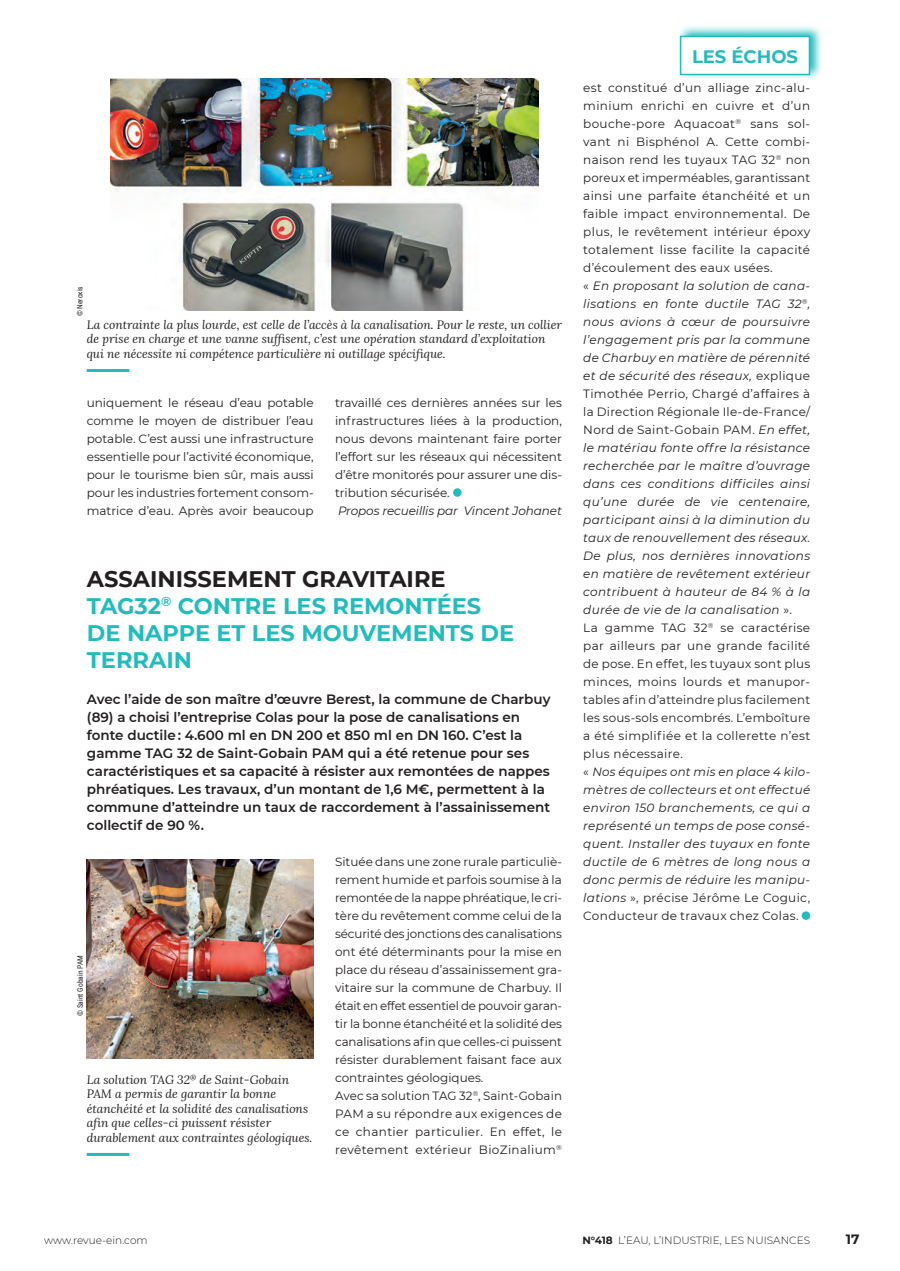
<style>
.page{position:relative;width:900px;height:1271px;background:#fff}
.page>*{position:absolute;margin:0;border:0;box-sizing:border-box;transform-origin:0 0}
.t1{font:700 22.5px/27px "Montserrat";color:#21bdbd}
.t2{font:700 18px "Montserrat";color:#21bdbd}
.t3{font:600 13.5px/18px "Montserrat";color:#231f20}
.t4{font:700 13.5px "Montserrat";color:#231f20}
.t5{font:12px/18px "Montserrat";letter-spacing:.015em;color:#231f20;text-align:justify}
.t6{font:italic 12px/14.4px "Lora";color:#231f20}
.t7{font:italic 12px "Montserrat";letter-spacing:-.01em;color:#231f20}
.t8{font:300 10.5px "Montserrat";color:#231f20}
.t9{font:7.5px "Roboto Condensed";color:#231f20}
.s1{color:#231f20}
.s2{font-style:italic}
.s3{font-weight:700}
</style>
<div class="page">
<svg style="left:679px;top:26px;width:143px;height:52px;background:#b1e7e7"></svg>
<div style="left:680px;top:36px;width:129px;height:38px;background:#fff"></div>
<div style="left:679px;top:36px;width:131px;height:39px;border:2px solid #21bdbd"></div>
<img style="left:110px;top:78px;width:428px;height:233px">
<hr style="left:87px;top:369px;width:42px;height:3px;background:#21bdbd">
<div style="left:453px;top:488px;width:8px;height:9px;background:#21bdbd;border-radius:50%"></div>
<svg style="left:801px;top:911px;width:9px;height:9px"></svg>
<img style="left:87px;top:859px;width:226px;height:199px">
<hr style="left:87px;top:1153px;width:42px;height:3px;background:#21bdbd">
<p class="t9" style="left:75px;top:316px;width:32px;rotate:-90deg">© Neroxis</p>
<p class="t6" style="left:87px;top:317px;width:476px">La contrainte la plus lourde, est celle de l’accès à la canalisation. Pour le reste, un collier de prise en charge et une vanne suffisent, c’est une opération standard d’exploitation qui ne nécessite ni compétence particulière ni outillage spécifique.</p>
<p class="t5" style="left:87px;top:393px;width:228px">uniquement le réseau d’eau potable comme le moyen de distribuer l’eau potable. C’est aussi une infrastructure essentielle pour l’activité économique, pour le tourisme bien sûr, mais aussi pour les industries fortement consom&shy;matrice d’eau. Après avoir beaucoup</p>
<p class="t5" style="left:335px;top:393px;width:228px">travaillé ces dernières années sur les infrastructures liées à la production, nous devons maintenant faire porter l’effort sur les réseaux qui nécessitent d’être monitorés pour assurer une dis&shy;tribution sécurisée.</p>
<p class="t7" style="left:338px;top:502px;width:225px">Propos recueillis par Vincent Johanet</p>
<h1 class="t1" style="left:87px;top:564px;width:428px"><span class="s1">ASSAINISSEMENT GRAVITAIRE<br></span>TAG32<sup>®</sup> CONTRE LES REMONTÉES<br>DE NAPPE ET LES MOUVEMENTS DE<br>TERRAIN</h1>
<p class="t3" style="left:87px;top:689px;width:465px">Avec l’aide de son maître d’œuvre Berest, la commune de Charbuy (89) a choisi l’entreprise Colas pour la pose de canalisations en fonte ductile : 4.600 ml en DN 200 et 850 ml en DN 160. C’est la gamme TAG 32 de Saint-Gobain PAM qui a été retenue pour ses caractéristiques et sa capacité à résister aux remontées de nappes phréatiques. Les travaux, d’un montant de 1,6 M€, permettent à la commune d’atteindre un taux de raccordement à l’assainissement collectif de 90 %.</p>
<p class="t5" style="left:335px;top:852px;width:228px;text-align:left">Située dans une zone rurale particuliè&shy;rement humide et parfois soumise à la remontée de la nappe phréatique, le cri&shy;tère du revêtement comme celui de la sécurité des jonctions des canalisations ont été déterminants pour la mise en place du réseau d’assainissement gra&shy;vitaire sur la commune de Charbuy. Il était en effet essentiel de pouvoir garan&shy;tir la bonne étanchéité et la solidité des canalisations afin que celles-ci puissent résister durablement faisant face aux contraintes géologiques.<br>Avec sa solution TAG 32<sup>®</sup>, Saint-Gobain PAM a su répondre aux exigences de ce chantier particulier. En effet, le revêtement extérieur BioZinalium<sup>®</sup></p>
<p class="t9" style="left:75px;top:1016px;width:62px;rotate:-90deg">© Saint Gobain PAM</p>
<p class="t6" style="left:87px;top:1072px;width:227px">La solution TAG 32<sup>®</sup> de Saint-Gobain PAM a permis de garantir la bonne étanchéité et la solidité des canalisations afin que celles-ci puissent résister durablement aux contraintes géologiques.</p>
<h2 class="t2" style="left:691px;top:44px;width:107px">LES ÉCHOS</h2>
<p class="t5" style="left:583px;top:78px;width:228px;text-align:left">est constitué d’un alliage zinc-alu&shy;minium enrichi en cuivre et d’un bouche-pore Aquacoat<sup>®</sup> sans sol&shy;vant ni Bisphénol A. Cette combi&shy;naison rend les tuyaux TAG 32<sup>®</sup> non poreux et imperméables, garantissant ainsi une parfaite étanchéité et un faible impact environnemental. De plus, le revêtement intérieur époxy totalement lisse facilite la capacité d’écoulement des eaux usées.<br>« <span class="s2">En proposant la solution de cana&shy;lisations en fonte ductile TAG 32</span><sup>®</sup><span class="s2">, nous avions à cœur de poursuivre l’engagement pris par la commune de Charbuy en matière de pérennité et de sécurité des réseaux,</span> explique Timothée Perrio, Chargé d’affaires à la Direction Régionale Ile-de-France/ Nord de Saint-Gobain PAM. <span class="s2">En effet, le matériau fonte offre la résistance recherchée par le maître d’ouvrage dans ces conditions difficiles ainsi qu’une durée de vie centenaire, participant ainsi à la diminution du taux de renouvellement des réseaux.<br>De plus, nos dernières innovations en matière de revêtement extérieur contribuent à hauteur de 84 % à la durée de vie de la canalisation</span> ».<br>La gamme TAG 32<sup>®</sup> se caractérise par ailleurs par une grande facilité de pose. En effet, les tuyaux sont plus minces, moins lourds et manupor&shy;tables afin d’atteindre plus facilement les sous-sols encombrés. L’emboîture a été simplifiée et la collerette n’est plus nécessaire.<br>« <span class="s2">Nos équipes ont mis en place 4 kilo&shy;mètres de collecteurs et ont effectué environ 150 branchements, ce qui a représenté un temps de pose consé&shy;quent. Installer des tuyaux en fonte ductile de 6 mètres de long nous a donc permis de réduire les manipu&shy;lations</span> », précise Jérôme Le Coguic, Conducteur de travaux chez Colas.</p>
<p class="t8" style="left:44px;top:1232px;width:105px">www.revue-ein.com</p>
<p class="t8" style="left:582px;top:1232px;width:229px"><span class="s3">N°418</span> L’EAU, L’INDUSTRIE, LES NUISANCES</p>
<p class="t4" style="left:845px;top:1229px;width:15px">17</p>
</div>
